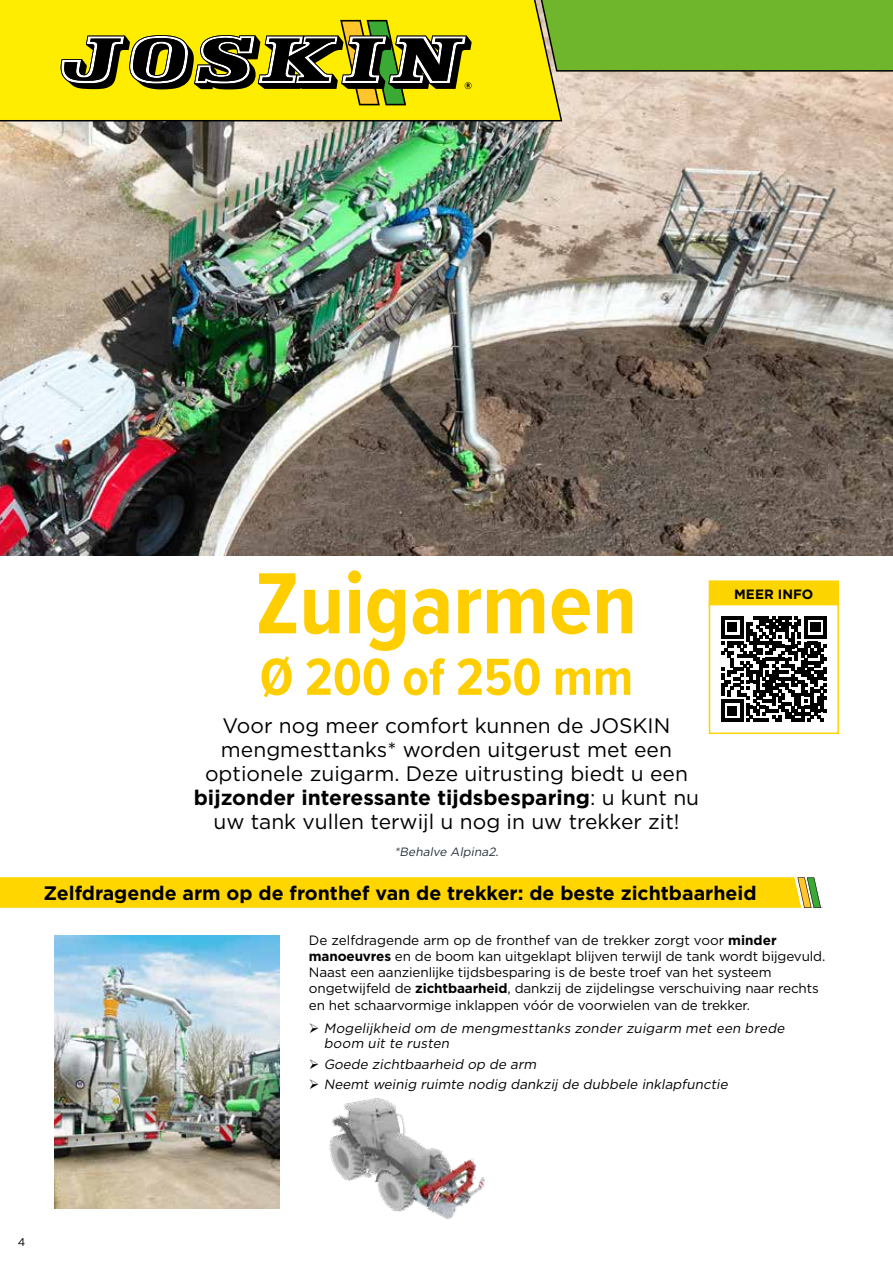
<style>
.page{position:relative;width:893px;height:1263px;background:#fff}
.page>*{position:absolute;margin:0;border:0;box-sizing:border-box;transform-origin:0 0}
.t1{font:700 90px "Proxima Nova Cond";color:#ffce00}
.t2{font:700 54px "Proxima Nova Cond";color:#ffce00}
.t3{font:21px/24px "Gotham";color:#000;text-align:center}
.t4{font:700 19.5px "Gotham";color:#000}
.t5{font:13.5px/16.2px "Gotham";letter-spacing:-.01em;color:#000}
.t6{font:italic 13.5px/15px "Gotham";color:#000}
.t7{font:700 13.5px "Gotham";color:#000}
.t8{font:italic 12px "Gotham";color:#27313c}
.t9{font:11.25px "Gotham";color:#000}
.s1{font-weight:700}
</style>
<div class="page">
<img style="left:0;top:72px;width:893px;height:484px">
<img style="left:54px;top:935px;width:225px;height:274px">
<div style="left:709px;top:580px;width:130px;height:27px;background:#fcd500;border:2px solid #fcd500"></div>
<svg style="left:721px;top:616px;width:106px;height:106px"></svg>
<div style="left:709px;top:604px;width:130px;height:130px;border:2px solid #fcd500"></div>
<svg style="left:0;top:877px;width:823px;height:31px;background:#fcd507"></svg>
<img style="left:329px;top:1099px;width:156px;height:121px">
<div style="left:563px;top:0;width:330px;height:72px;background:#70b62c"></div>
<svg style="left:0;top:0;width:563px;height:122px;background:#f0e206"></svg>
<svg style="left:61px;top:20px;width:411px;height:85px;background:#97901d"></svg>
<h1 class="t1" style="left:256px;top:537px;width:383px">Zuigarmen</h1>
<h2 class="t2" style="left:260px;top:637px;width:375px">Ø 200 of 250 mm</h2>
<h3 class="t3" style="left:194px;top:713px;width:507px">Voor nog meer comfort kunnen de JOSKIN mengmesttanks* worden uitgerust met een optionele zuigarm. Deze uitrusting biedt u een <span class="s1">bijzonder interessante tijdsbesparing</span>: u kunt nu uw tank vullen terwijl u nog in uw trekker zit!</h3>
<p class="t8" style="left:394px;top:845px;width:108px">*Behalve Alpina2.</p>
<h3 class="t4" style="left:44px;top:881px;width:714px">Zelfdragende arm op de fronthef van de trekker: de beste zichtbaarheid</h3>
<p class="t5" style="left:309px;top:931px;width:518px">De zelfdragende arm op de fronthef van de trekker zorgt voor <span class="s1">minder manoeuvres</span> en de boom kan uitgeklapt blijven terwijl de tank wordt bijgevuld.<br>Naast een aanzienlijke tijdsbesparing is de beste troef van het systeem ongetwijfeld de <span class="s1">zichtbaarheid</span>, dankzij de zijdelingse verschuiving naar rechts en het schaarvormige inklappen vóór de voorwielen van de trekker.</p>
<p class="t6" style="left:324px;top:1020px;width:465px;text-indent:-15px">➢ Mogelijkheid om de mengmesttanks zonder zuigarm met een brede boom uit te rusten</p>
<p class="t6" style="left:309px;top:1057px;width:231px">➢ Goede zichtbaarheid op de arm</p>
<p class="t6" style="left:309px;top:1076px;width:423px">➢ Neemt weinig ruimte nodig dankzij de dubbele inklapfunctie</p>
<p class="t7" style="left:734px;top:586px;width:81px">MEER INFO</p>
<p class="t9" style="left:18px;top:1235px;width:9px">4</p>
</div>
